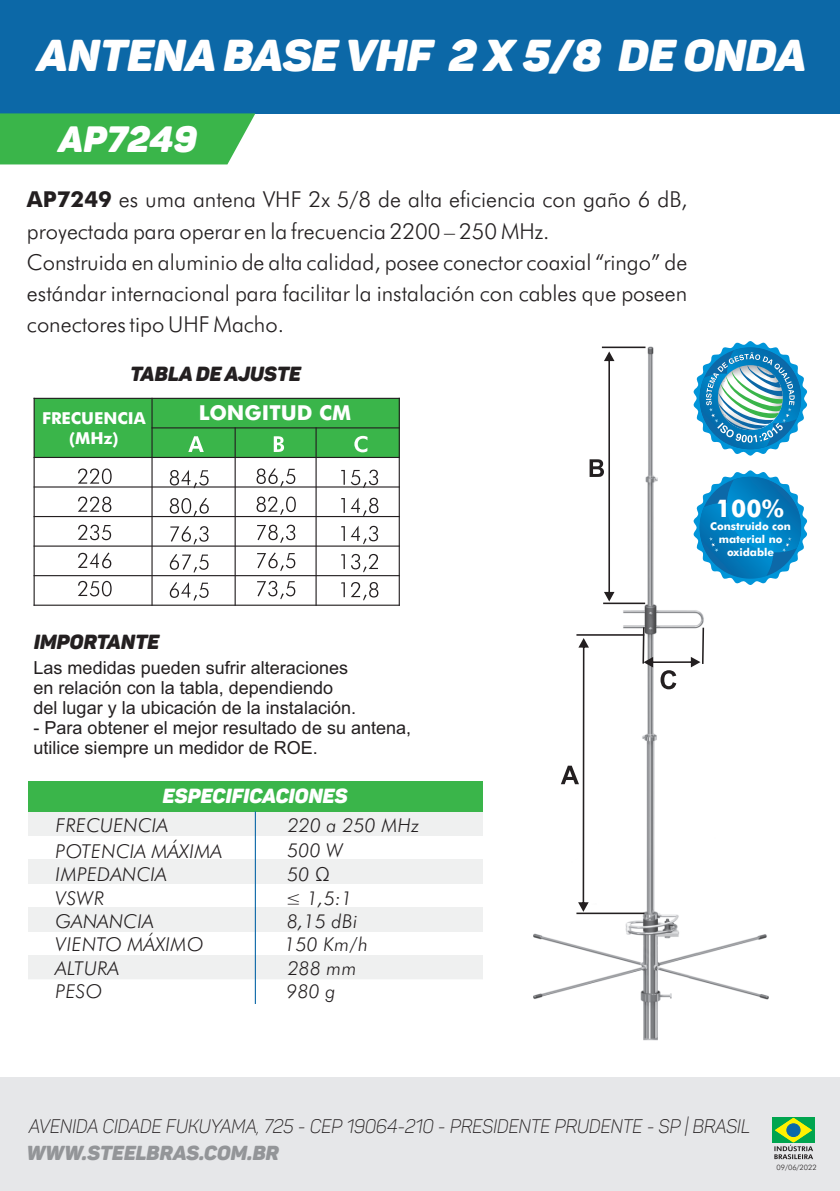
<style>
.page{position:relative;width:840px;height:1191px;background:#fff}
.page>*{position:absolute;margin:0;border:0;box-sizing:border-box;transform-origin:0 0}
.t1{font:44px "Panton Blackitalic Caps";color:#fff}
.t2{font:36.2px "Panton Blackitalic Caps";color:#fff}
.t3{font:700 24.4px "Futura BT";color:#fff}
.t4{font:300 22px/31.2px "Futura BT";color:#231f20}
.t5{font:700 20.6px "Futura BT";color:#fff}
.t6{font:20.2px "Panton Blackitalic Caps";color:#231f20}
.t7{font:20.2px "Panton Blackitalic Caps";color:#fff}
.t8{font:20px "Panton Blackitalic Caps";color:#939598}
.t9{font:19.4px "Panton Lightitalic Caps";color:#231f20;scale:.92 1}
.t10{font:italic 300 19.2px/23.8px "Futura BT";letter-spacing:.02em;color:#231f20}
.t11{font:18px/20.2px "Arial";color:#231f20}
.t12{font:700 16.4px/19.8px "Futura BT";color:#fff;text-align:center}
.t13{font:700 10.8px/13px "Futura BT";color:#fff;text-align:center}
.t14{font:300 7.4px "Futura BT";color:#231f20}
.s1{font-weight:700}
</style>
<div class="page">
<div style="left:0;top:0;width:839px;height:113px;background:#0c68a7"></div>
<svg style="left:0;top:113px;width:255px;height:51px;background:#43b753"></svg>
<div style="left:0;top:1077px;width:839px;height:114px;background:#e6e7e9"></div>
<div style="left:772px;top:1117px;width:42px;height:26px;background:#00a54f"></div>
<svg style="left:774px;top:1117px;width:38px;height:42px"></svg>
<div style="left:786px;top:1123px;width:13px;height:13px;background:#0c68a9;border:1px solid #0c68a9;border-radius:50%"></div>
<svg style="left:78px;top:468px;width:34px;height:128px"></svg>
<svg style="left:256px;top:468px;width:40px;height:131px"></svg>
<svg style="left:170px;top:470px;width:39px;height:131px"></svg>
<svg style="left:341px;top:469px;width:37px;height:131px"></svg>
<img style="left:533px;top:346px;width:235px;height:695px">
<hr style="left:576px;top:634px;width:67px;height:1px;background:#231f20">
<hr style="left:576px;top:912px;width:68px;height:2px;background:#231f20">
<svg style="left:560px;top:638px;width:28px;height:274px"></svg>
<hr style="left:642px;top:627px;width:2px;height:36px;background:#231f20">
<hr style="left:701px;top:627px;width:2px;height:37px;background:#231f20">
<svg style="left:643px;top:657px;width:57px;height:32px"></svg>
<hr style="left:602px;top:602px;width:42px;height:2px;background:#231f20">
<hr style="left:601px;top:346px;width:44px;height:2px;background:#231f20">
<svg style="left:589px;top:351px;width:25px;height:250px"></svg>
<div style="left:34px;top:398px;width:118px;height:59px;background:#3ab54a"></div>
<div style="left:152px;top:398px;width:247px;height:30px;background:#3ab54a"></div>
<div style="left:152px;top:428px;width:83px;height:29px;background:#3ab54a"></div>
<div style="left:235px;top:428px;width:81px;height:29px;background:#3ab54a"></div>
<div style="left:316px;top:428px;width:83px;height:29px;background:#3ab54a"></div>
<hr style="left:34px;top:398px;width:1px;height:208px;background:#231f20">
<hr style="left:151px;top:398px;width:1px;height:208px;background:#231f20">
<hr style="left:234px;top:427px;width:1px;height:179px;background:#231f20">
<hr style="left:315px;top:427px;width:1px;height:179px;background:#231f20">
<hr style="left:398px;top:398px;width:1px;height:208px;background:#231f20">
<hr style="left:34px;top:604px;width:365px;height:2px;background:#231f20">
<hr style="left:34px;top:575px;width:365px;height:1px;background:#231f20">
<hr style="left:34px;top:545px;width:365px;height:1px;background:#231f20">
<hr style="left:34px;top:516px;width:365px;height:1px;background:#231f20">
<hr style="left:34px;top:486px;width:365px;height:1px;background:#231f20">
<hr style="left:34px;top:457px;width:365px;height:1px;background:#231f20">
<hr style="left:151px;top:427px;width:248px;height:1px;background:#231f20">
<hr style="left:34px;top:398px;width:365px;height:1px;background:#231f20">
<svg style="left:188px;top:436px;width:16px;height:16px"></svg>
<svg style="left:273px;top:436px;width:11px;height:16px"></svg>
<svg style="left:354px;top:436px;width:13px;height:16px"></svg>
<svg style="left:28px;top:930px;width:455px;height:27px"></svg>
<svg style="left:28px;top:834px;width:455px;height:26px"></svg>
<svg style="left:28px;top:882px;width:455px;height:27px"></svg>
<div style="left:28px;top:907px;width:454px;height:24px;background:#eff0f0"></div>
<div style="left:28px;top:956px;width:454px;height:24px;background:#eff0f0"></div>
<div style="left:28px;top:859px;width:454px;height:24px;background:#eff0f0"></div>
<div style="left:28px;top:811px;width:454px;height:24px;background:#eff0f0"></div>
<div style="left:28px;top:780px;width:454px;height:31px;background:#3ab54a"></div>
<hr style="left:255px;top:811px;width:1px;height:193px;background:#0d69a8">
<svg style="left:687px;top:341px;width:121px;height:249px"></svg>
<h1 class="t1" style="left:38px;top:39px;width:770px">ANTENA BASE VHF 2 X 5/8 DE ONDA</h1>
<h2 class="t2" style="left:59px;top:125px;width:140px">AP7249</h2>
<p class="t4" style="left:27px;top:186px;width:661px"><span class="s1">AP7249</span> es uma antena VHF 2x 5/8 de alta eficiencia con gaño 6 dB, proyectada para operar en la frecuencia 2200 – 250 MHz.<br>Construida en aluminio de alta calidad, posee conector coaxial “ringo” de estándar internacional para facilitar la instalación con cables que poseen conectores tipo UHF Macho.</p>
<p class="t6" style="left:130px;top:366px;width:172px">TABLA DE AJUSTE</p>
<p class="t12" style="left:42px;top:410px;width:105px">FRECUENCIA (MHz)</p>
<p class="t5" style="left:199px;top:404px;width:154px">LONGITUD CM</p>
<p class="t6" style="left:34px;top:633px;width:127px">IMPORTANTE</p>
<p class="t11" style="left:34px;top:659px;width:324px">Las medidas pueden sufrir alteraciones en relación con la tabla, dependiendo del lugar y la ubicación de la instalación.</p>
<p class="t11" style="left:34px;top:719px;width:379px">- Para obtener el mejor resultado de su antena, utilice siempre un medidor de ROE.</p>
<p class="t7" style="left:163px;top:788px;width:186px">ESPECIFICACIONES</p>
<p class="t10" style="left:56px;top:815px;width:113px">FRECUENCIA</p>
<p class="t10" style="left:288px;top:815px;width:133px">220 a 250 MHz</p>
<p class="t10" style="left:55px;top:840px;width:168px">POTENCIA MÁXIMA<br>IMPEDANCIA<br>VSWR</p>
<p class="t10" style="left:56px;top:911px;width:99px">GANANCIA</p>
<p class="t10" style="left:285px;top:840px;width:68px">500 W<br>50 Ω<br>≤ 1,5:1</p>
<p class="t10" style="left:287px;top:911px;width:72px">8,15 dBi</p>
<p class="t10" style="left:56px;top:934px;width:149px">VIENTO MÁXIMO</p>
<p class="t10" style="left:284px;top:934px;width:85px">150 Km/h</p>
<p class="t10" style="left:56px;top:958px;width:65px">ALTURA</p>
<p class="t10" style="left:288px;top:958px;width:70px">288 mm</p>
<p class="t10" style="left:56px;top:981px;width:48px">PESO</p>
<p class="t10" style="left:286px;top:981px;width:50px">980 g</p>
<p class="t3" style="left:715px;top:499px;width:69px">100%</p>
<p class="t13" style="left:709px;top:521px;width:82px">Construido con material no oxidable</p>
<p class="t9" style="left:29px;top:1118px;width:784px">AVENIDA CIDADE FUKUYAMA, 725 - CEP 19064-210 - PRESIDENTE PRUDENTE - SP | BRASIL</p>
<p class="t8" style="left:27px;top:1145px;width:253px">WWW.STEELBRAS.COM.BR</p>
<p class="t14" style="left:776px;top:1164px;width:42px">09/06/2022</p>
</div>
